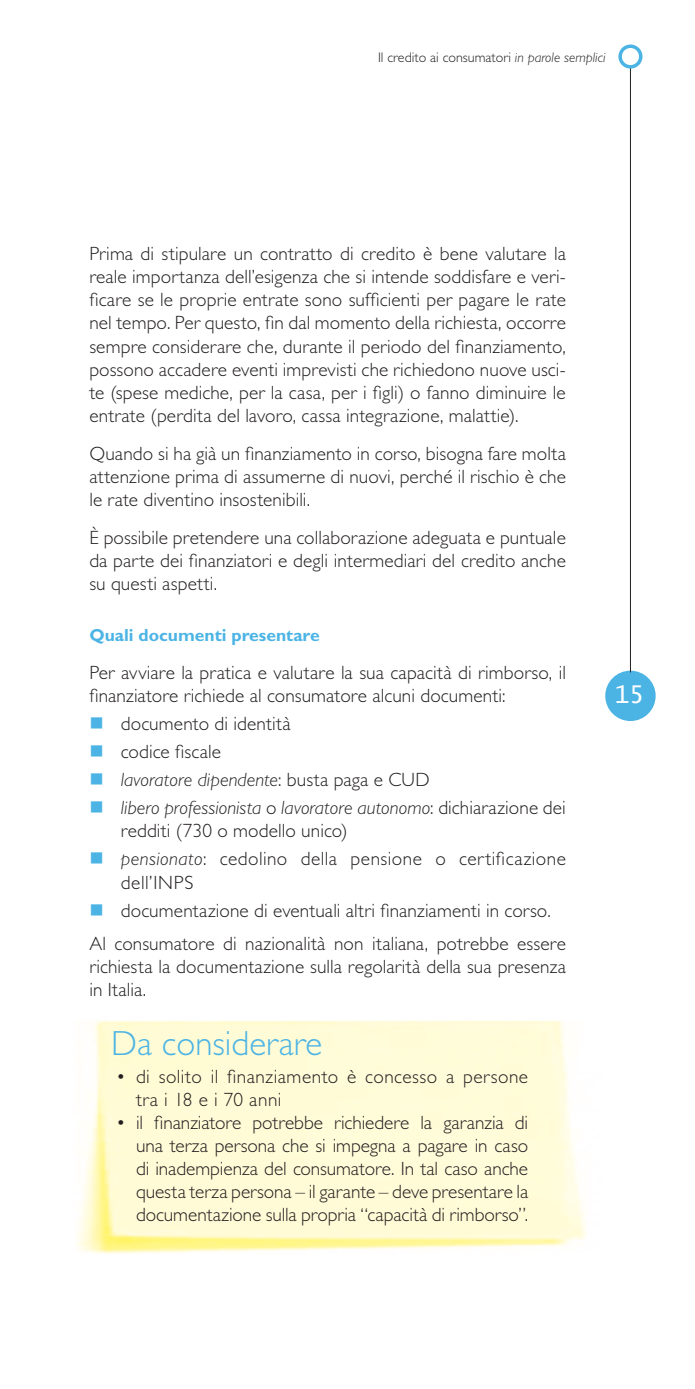
<style>
.page{position:relative;width:695px;height:1389px;background:#fff}
.page>*{position:absolute;margin:0;border:0;box-sizing:border-box;transform-origin:0 0}
.TITOLO_PARAGRAFO{font:300 35px "Gill Sans Std";color:#4cb4e5}
.t1{font:24.5px "Lucida Console";color:#fff}
.PARAGRAFO{font:300 19.25px/23.1px "Gill Sans Std";letter-spacing:.005em;color:#231f20;text-align:justify}
.TITOLETTO_PARAGRAFO{font:300 19.25px/23.1px "Gill Sans Std";letter-spacing:.01em;color:#231f20;text-align:justify}
.PARAGRAFO-2{font:300 19.25px/23.1px "Gill Sans Std";letter-spacing:.025em;color:#231f20}
.t2{font:italic 300 19.25px "Gill Sans Std";color:#231f20}
.TITOLETTO_PARAGRAFO-2{font:700 17.5px "Gill Sans Std";color:#4cb4e5}
.t3{font:300 14px "Gill Sans Std";color:#231f20}
.s1{font-style:italic}
.s2{font-style:normal}
</style>
<div class="page">
<div style="left:607px;top:672px;width:46px;height:47px;background:#4cb4e5;border-radius:50%"></div>
<div style="left:605px;top:671px;width:50px;height:50px;border:4px solid #4cb4e5;border-radius:50%"></div>
<hr style="left:630px;top:67px;width:1px;height:605px;background:#231f20">
<div style="left:618px;top:45px;width:24px;height:24px;border:4px solid #4cb4e5;border-radius:50%"></div>
<img style="left:77px;top:1020px;width:509px;height:234px">
<p class="t3" style="left:378px;top:49px;width:229px">Il credito ai consumatori <span class="s1">in parole semplici</span></p>
<p class="PARAGRAFO" style="left:89px;top:242px;width:478px">Prima di stipulare un contratto di credito è bene valutare la reale importanza dell’esigenza che si intende soddisfare e veri&shy;ficare se le proprie entrate sono sufficienti per pagare le rate nel tempo. Per questo, fin dal momento della richiesta, occorre sempre considerare che, durante il periodo del finanziamento, possono accadere eventi imprevisti che richiedono nuove usci&shy;te (spese mediche, per la casa, per i figli) o fanno diminuire le entrate (perdita del lavoro, cassa integrazione, malattie).</p>
<p class="PARAGRAFO" style="left:89px;top:442px;width:478px">Quando si ha già un finanziamento in corso, bisogna fare molta attenzione prima di assumerne di nuovi, perché il rischio è che le rate diventino insostenibili.</p>
<p class="TITOLETTO_PARAGRAFO" style="left:89px;top:526px;width:478px">È possibile pretendere una collaborazione adeguata e puntuale da parte dei finanziatori e degli intermediari del credito anche su questi aspetti.</p>
<p class="TITOLETTO_PARAGRAFO-2" style="left:89px;top:625px;width:232px">Quali documenti presentare</p>
<p class="PARAGRAFO" style="left:89px;top:661px;width:478px">Per avviare la pratica e valutare la sua capacità di rimborso, il finanziatore richiede al consumatore alcuni documenti:</p>
<p class="PARAGRAFO" style="left:121px;top:712px;width:171px">documento di identità</p>
<p class="PARAGRAFO" style="left:121px;top:740px;width:102px">codice fiscale</p>
<p class="t2" style="left:121px;top:769px;width:310px">lavoratore dipendente<span class="s2">: busta paga e CUD</span></p>
<p class="PARAGRAFO" style="left:121px;top:797px;width:446px"><span class="s1">libero professionista</span> o <span class="s1">lavoratore autonomo</span>: dichiarazione dei redditi (730 o modello unico)</p>
<p class="PARAGRAFO-2" style="left:121px;top:848px;width:446px"><span class="s1">pensionato</span>: cedolino della pensione o certificazione dell’INPS</p>
<p class="PARAGRAFO" style="left:121px;top:899px;width:431px">documentazione di eventuali altri finanziamenti in corso.</p>
<p class="PARAGRAFO" style="left:89px;top:932px;width:478px">Al consumatore di nazionalità non italiana, potrebbe essere richiesta la documentazione sulla regolarità della sua presenza in Italia.</p>
<p class="TITOLO_PARAGRAFO" style="left:111px;top:1023px;width:212px">Da considerare</p>
<p class="PARAGRAFO-2" style="left:136px;top:1065px;width:393px;text-indent:-20px">• di solito il finanziamento è concesso a persone tra i 18 e i 70 anni</p>
<p class="PARAGRAFO" style="left:136px;top:1111px;width:393px;text-indent:-20px">• il finanziatore potrebbe richiedere la garanzia di una terza persona che si impegna a pagare in caso di inadempienza del consumatore. In tal caso anche questa terza persona – il garante – deve presentare la documentazione sulla propria “capacità di rimborso”.</p>
<p class="t1" style="left:614px;top:684px;width:31px">15</p>
</div>
